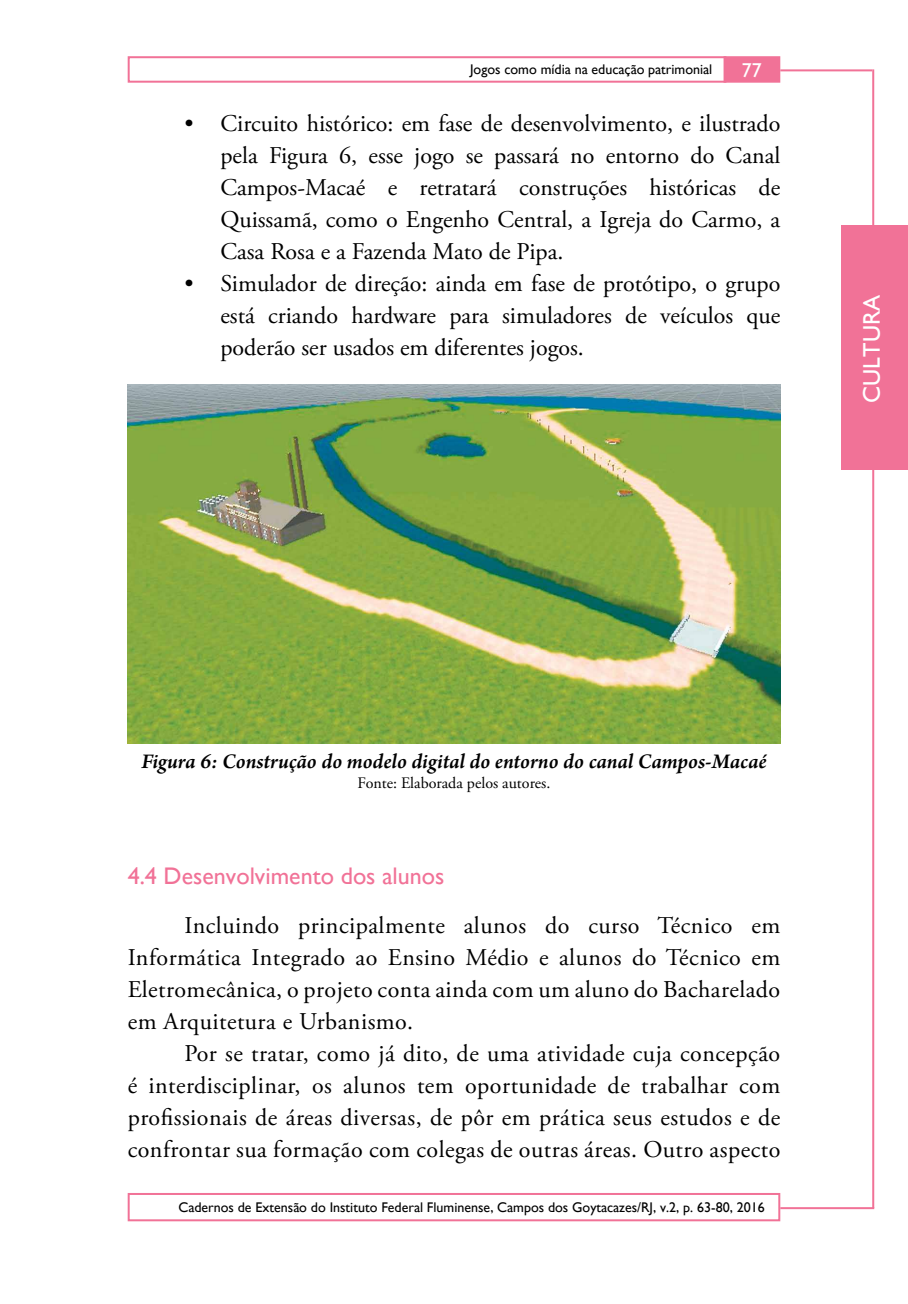
<style>
.page{position:relative;width:908px;height:1304px;background:#fff}
.page>*{position:absolute;margin:0;border:0;box-sizing:border-box;transform-origin:0 0}
.t1{font:24px/32px "Adobe Garamond Pro";color:#000;text-align:justify}
.t2{font:24px "Gill Sans";color:#f17297}
.t3{font:24px "Gill Sans";color:#fff}
.t4{font:italic 600 22px "Arno Pro";letter-spacing:-.005em;color:#000}
.t5{font:20px "Gill Sans";color:#fff}
.t6{font:16px "Adobe Garamond Pro";color:#000}
.t7{font:14px "Gill Sans";color:#000}
</style>
<div class="page">
<div style="left:128px;top:56px;width:598px;height:27px;border:2px solid #f17297"></div>
<div style="left:128px;top:1193px;width:652px;height:28px;border:2px solid #f17297"></div>
<div style="left:723px;top:56px;width:57px;height:27px;background:#f17297;border:2px solid #f17297"></div>
<hr style="left:871px;top:69px;width:2px;height:1139px;background:#f17297">
<hr style="left:780px;top:1207px;width:93px;height:2px;background:#f17297">
<hr style="left:780px;top:69px;width:91px;height:2px;background:#f17297">
<div style="left:840px;top:225px;width:67px;height:245px;background:#f17297"></div>
<img style="left:128px;top:385px;width:651px;height:358px">
<p class="t7" style="left:470px;top:61px;width:243px">Jogos como mídia na educação patrimonial</p>
<p class="t5" style="left:741px;top:59px;width:21px">77</p>
<p class="t1" style="left:220px;top:108px;width:561px;text-indent:-36px">• Circuito histórico: em fase de desenvolvimento, e ilustrado pela Figura 6, esse jogo se passará no entorno do Canal Campos-Macaé e retratará construções históricas de Quissamã, como o Engenho Central, a Igreja do Carmo, a Casa Rosa e a Fazenda Mato de Pipa.</p>
<p class="t1" style="left:220px;top:268px;width:561px;text-indent:-36px">• Simulador de direção: ainda em fase de protótipo, o grupo está criando hardware para simuladores de veículos que poderão ser usados em diferentes jogos.</p>
<p class="t3" style="left:857px;top:403px;width:109px;rotate:-90deg">Cultura</p>
<p class="t4" style="left:141px;top:748px;width:626px">Figura 6: Construção do modelo digital do entorno do canal Campos-Macaé</p>
<p class="t6" style="left:357px;top:773px;width:194px">Fonte: Elaborada pelos autores.</p>
<p class="t2" style="left:128px;top:861px;width:318px">4.4 Desenvolvimento dos alunos</p>
<p class="t1" style="left:128px;top:910px;width:653px;text-indent:57px">Incluindo principalmente alunos do curso Técnico em Informática Integrado ao Ensino Médio e alunos do Técnico em Eletromecânica, o projeto conta ainda com um aluno do Bacharelado em Arquitetura e Urbanismo.</p>
<p class="t1" style="left:128px;top:1038px;width:654px;text-indent:57px">Por se tratar, como já dito, de uma atividade cuja concepção é interdisciplinar, os alunos tem oportunidade de trabalhar com profissionais de áreas diversas, de pôr em prática seus estudos e de confrontar sua formação com colegas de outras áreas. Outro aspecto</p>
<p class="t7" style="left:178px;top:1199px;width:587px">Cadernos de Extensão do Instituto Federal Fluminense, Campos dos Goytacazes/RJ, v.2, p. 63-80, 2016</p>
</div>
